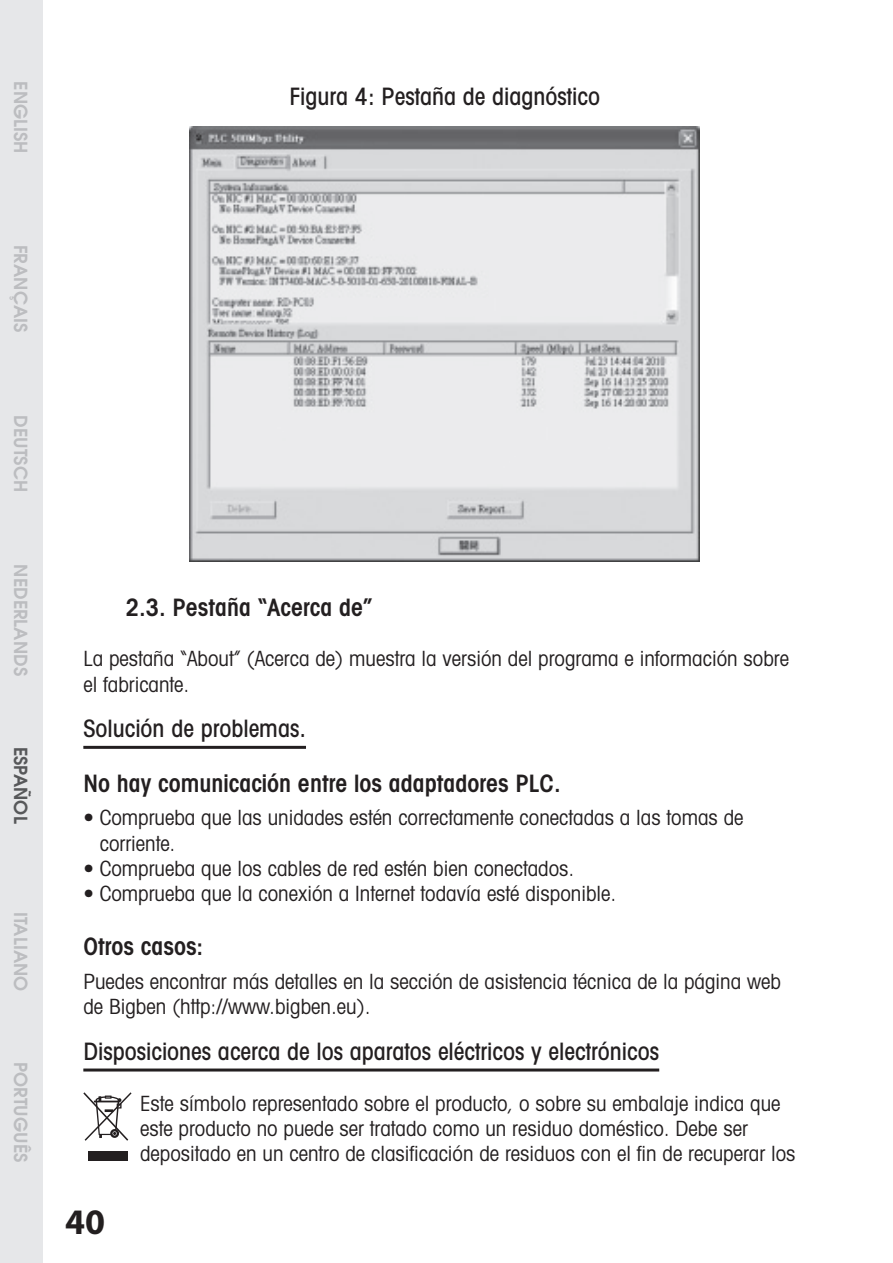
<style>
.page{position:relative;width:893px;height:1263px;background:#fff}
.page>*{position:absolute;margin:0;border:0;box-sizing:border-box;transform-origin:0 0}
.t1{font:700 36px "Myriad";color:#231f20}
.t2{font:500 condensed 24px "Avant Garde";color:#231f20}
.t3{font:600 condensed 24px "Avant Garde";color:#231f20}
.t4{font:condensed 21px/25.2px "Avant Garde";color:#231f20}
.t5{font:600 18px "Avant Garde";color:#bcbdc0}
.t6{font:600 18px "Avant Garde";color:#57585a}
</style>
<div class="page">
<div style="left:0;top:0;width:43px;height:1263px;background:#e6e7e9"></div>
<hr style="left:83px;top:746px;width:223px;height:3px;background:#231f20">
<hr style="left:83px;top:1068px;width:576px;height:3px;background:#231f20">
<img style="left:190px;top:126px;width:510px;height:435px">
<div style="left:88px;top:1151px;width:39px;height:9px;background:#231f20"></div>
<svg style="left:83px;top:1092px;width:49px;height:49px"></svg>
<p class="t5" style="left:27px;top:81px;width:74px;rotate:90deg">ENGLISH</p>
<p class="t2" style="left:289px;top:87px;width:312px">Figura 4: Pestaña de diagnóstico</p>
<p class="t5" style="left:27px;top:245px;width:89px;rotate:90deg">FRANÇAIS</p>
<p class="t5" style="left:27px;top:415px;width:78px;rotate:90deg">DEUTSCH</p>
<p class="t5" style="left:27px;top:564px;width:113px;rotate:90deg">NEDERLANDS</p>
<p class="t6" style="left:27px;top:747px;width:78px;rotate:90deg">ESPAÑOL</p>
<p class="t5" style="left:27px;top:912px;width:81px;rotate:90deg">ITALIANO</p>
<p class="t5" style="left:27px;top:1062px;width:102px;rotate:90deg">PORTUGUÊS</p>
<p class="t3" style="left:126px;top:598px;width:248px">2.3. Pestaña “Acerca de”</p>
<p class="t4" style="left:83px;top:648px;width:707px">La pestaña “About” (Acerca de) muestra la versión del programa e información sobre el fabricante.</p>
<p class="t2" style="left:83px;top:720px;width:224px">Solución de problemas.</p>
<p class="t3" style="left:83px;top:774px;width:479px">No hay comunicación entre los adaptadores PLC.</p>
<p class="t4" style="left:100px;top:807px;width:645px;text-indent:-16px">• Comprueba que las unidades estén correctamente conectadas a las tomas de corriente.</p>
<p class="t4" style="left:83px;top:858px;width:493px">• Comprueba que los cables de red estén bien conectados.</p>
<p class="t4" style="left:83px;top:883px;width:535px">• Comprueba que la conexión a Internet todavía esté disponible.</p>
<p class="t3" style="left:83px;top:938px;width:121px">Otros casos:</p>
<p class="t4" style="left:83px;top:971px;width:699px">Puedes encontrar más detalles en la sección de asistencia técnica de la página web de Bigben (http://www.bigben.eu).</p>
<p class="t2" style="left:83px;top:1043px;width:577px">Disposiciones acerca de los aparatos eléctricos y electrónicos</p>
<p class="t4" style="left:140px;top:1092px;width:657px">Este símbolo representado sobre el producto, o sobre su embalaje indica que este producto no puede ser tratado como un residuo doméstico. Debe ser depositado en un centro de clasificación de residuos con el fin de recuperar los</p>
<h1 class="t1" style="left:65px;top:1208px;width:41px">40</h1>
</div>
